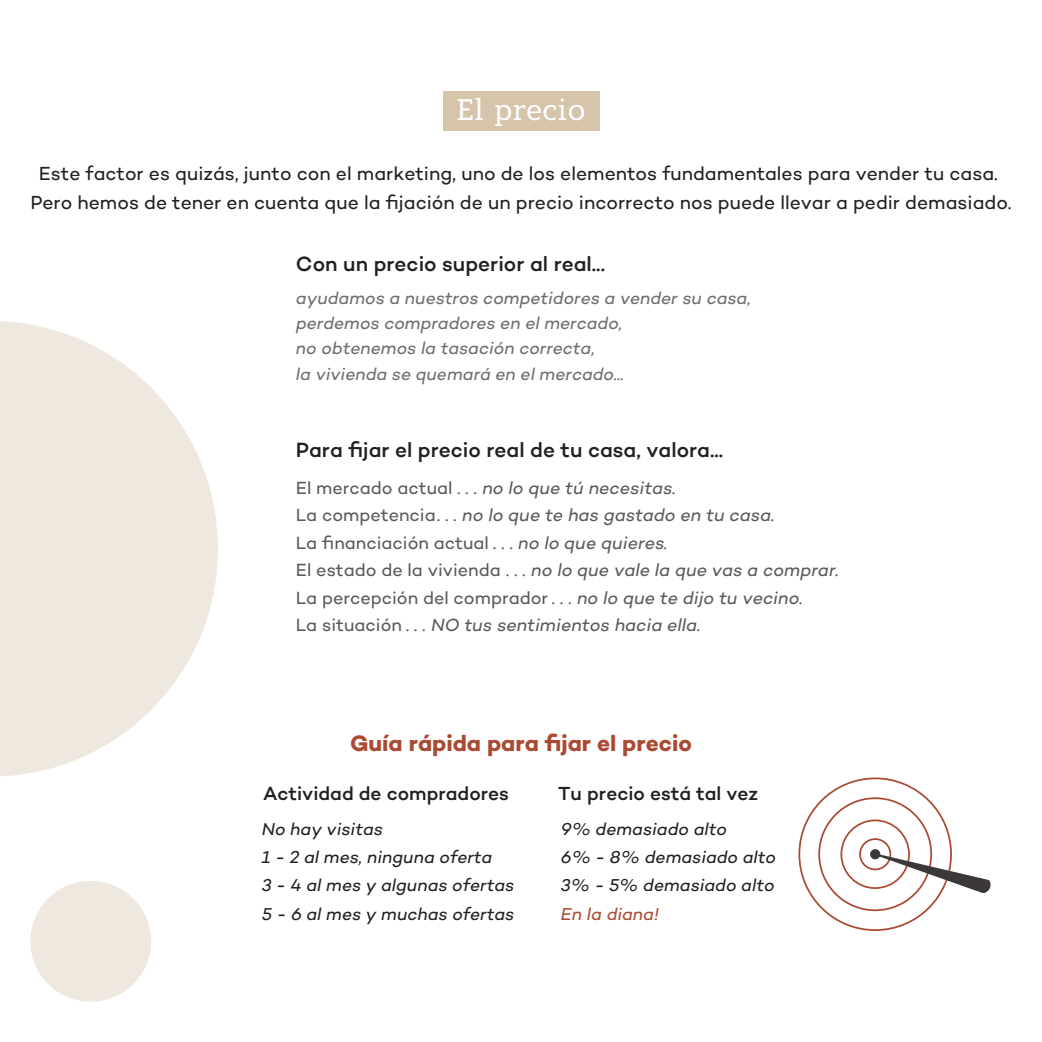
<style>
.page{position:relative;width:1042px;height:1042px;background:#fff}
.page>*{position:absolute;margin:0;border:0;box-sizing:border-box;transform-origin:0 0}
.t1{font:500 29.75px "Modum";color:#fff}
.t2{font:700 22.75px "Campton";color:#ab4a32}
.t3{font:500 21px "Campton";color:#231f20}
.t4{font:19.25px/29.2px "Campton";color:#231f20;text-align:center}
.t5{font:500 19.25px "Campton";color:#231f20}
.t6{font:italic 17.85px/27.5px "Campton";color:#595a5d}
.t7{font:italic 17.5px/25.4px "Campton";color:#6c6d70}
.t8{font:italic 17.5px/28.2px "Campton";color:#231f20}
.t9{font:italic 17.5px "Campton";color:#ab4a32}
.s1{font-style:normal}
</style>
<div class="page">
<div style="left:443px;top:91px;width:156px;height:40px;background:#d6c4ab"></div>
<div style="left:859px;top:838px;width:32px;height:32px;border:2px solid #ab4a32;border-radius:50%"></div>
<div style="left:840px;top:819px;width:70px;height:70px;border:2px solid #ab4a32;border-radius:50%"></div>
<div style="left:818px;top:797px;width:114px;height:114px;border:2px solid #ab4a32;border-radius:50%"></div>
<div style="left:870px;top:849px;width:10px;height:10px;background:#3c3839;border-radius:50%"></div>
<svg style="left:875px;top:853px;width:116px;height:40px"></svg>
<div style="left:30px;top:881px;width:121px;height:120px;background:#eee8de;border-radius:50%"></div>
<svg style="left:0;top:321px;width:218px;height:455px;fill:#eee8de"></svg>
<h1 class="t1" style="left:456px;top:86px;width:131px">El precio</h1>
<p class="t4" style="left:30px;top:158px;width:983px">Este factor es quizás, junto con el marketing, uno de los elementos fundamentales para vender tu casa.<br>Pero hemos de tener en cuenta que la fijación de un precio incorrecto nos puede llevar a pedir demasiado.</p>
<p class="t3" style="left:296px;top:251px;width:311px">Con un precio superior al real...</p>
<p class="t7" style="left:296px;top:284px;width:456px">ayudamos a nuestros competidores a vender su casa, perdemos compradores en el mercado,<br>no obtenemos la tasación correcta,<br>la vivienda se quemará en el mercado...</p>
<p class="t3" style="left:296px;top:437px;width:429px">Para fijar el precio real de tu casa, valora...</p>
<p class="t6" style="left:296px;top:473px;width:544px"><span class="s1">El mercado actual</span> . . . no lo que tú necesitas.<br><span class="s1">La competencia</span>. . . no lo que te has gastado en tu casa.<br><span class="s1">La financiación actual</span> . . . no lo que quieres.<br><span class="s1">El estado de la vivienda</span> . . . no lo que vale la que vas a comprar.<br><span class="s1">La percepción del comprador</span> . . . no lo que te dijo tu vecino.<br><span class="s1">La situación</span> . . . NO tus sentimientos hacia ella.</p>
<p class="t2" style="left:350px;top:728px;width:343px">Guía rápida para fijar el precio</p>
<p class="t5" style="left:263px;top:781px;width:247px">Actividad de compradores</p>
<p class="t5" style="left:558px;top:781px;width:202px">Tu precio está tal vez</p>
<p class="t8" style="left:262px;top:815px;width:254px">No hay visitas<br>1 - 2 al mes, ninguna oferta<br>3 - 4 al mes y algunas ofertas<br>5 - 6 al mes y muchas ofertas</p>
<p class="t8" style="left:561px;top:815px;width:217px">9% demasiado alto<br>6% - 8% demasiado alto<br>3% - 5% demasiado alto</p>
<p class="t9" style="left:561px;top:902px;width:99px">En la diana!</p>
</div>
